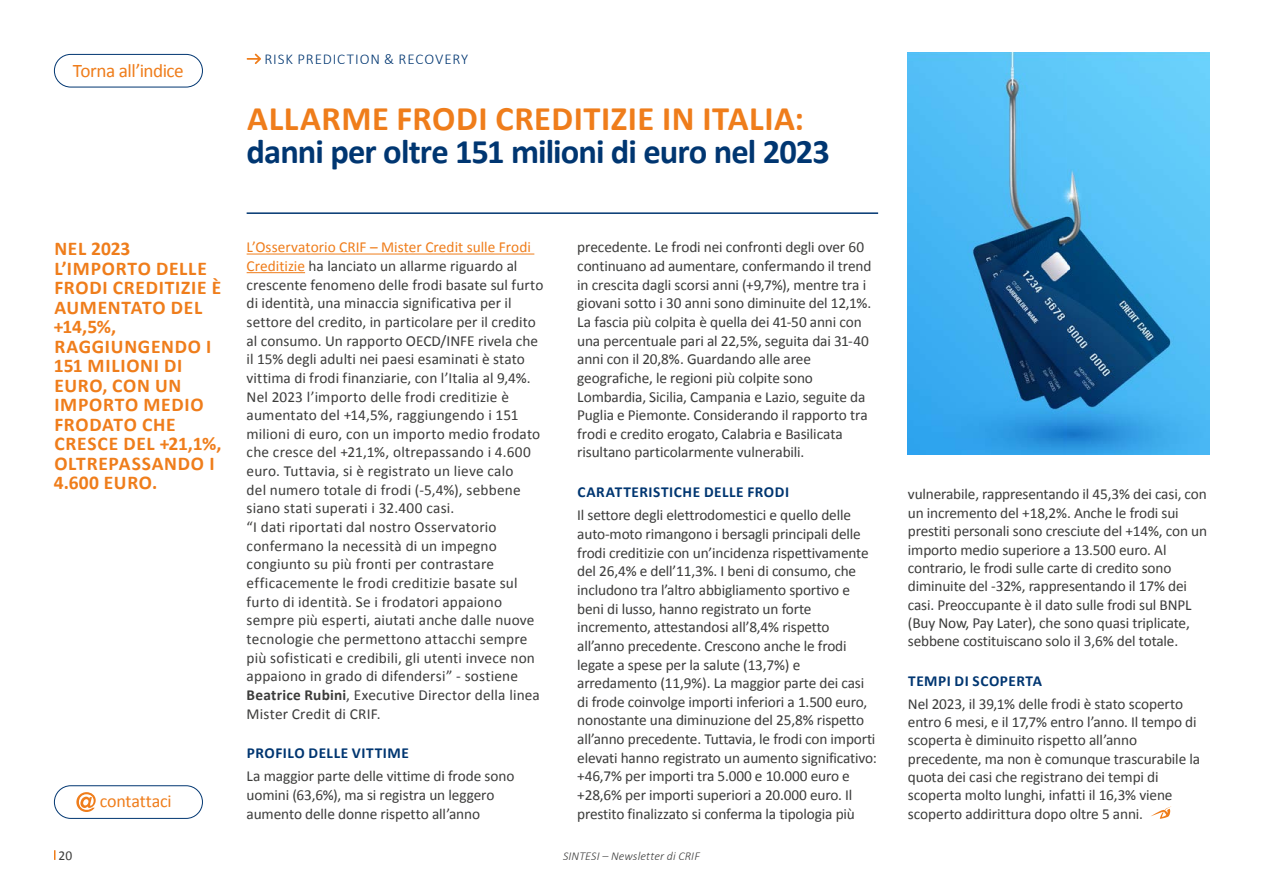
<style>
.page{position:relative;width:1263px;height:893px;background:#fff}
.page>*{position:absolute;margin:0;border:0;box-sizing:border-box;transform-origin:0 0}
.t1{font:700 34.5px "Calibri";letter-spacing:-.025em;color:#003671}
.t2{font:700 34.5px "Calibri";letter-spacing:.015em;color:#ef7d1b}
.t3{font:700 19.5px/19.5px "Calibri";letter-spacing:.035em;color:#ef7d1b}
.t4{font:19.2px "Calibri";letter-spacing:-.03em;color:#ef7d1b}
.t5{font:18px "Calibri";letter-spacing:-.015em;color:#ef7d1b}
.t6{font:15.3px/18.6px "Calibri";letter-spacing:-.01em;color:#3c3c3b}
.t7{font:15.3px/18.6px "Calibri";letter-spacing:.01em;color:#3c3c3b}
.t8{font:700 15.3px "Calibri";letter-spacing:.035em;color:#003671}
.t9{font:300 15px "Calibri";letter-spacing:.055em;color:#003671}
.t10{font:13.5px "Calibri";color:#3c3c3b}
.t11{font:italic 300 12px "Calibri";letter-spacing:.01em;color:#3c3c3b}
.s1{color:#ef7d1b}
.s2{font-weight:700}
</style>
<div class="page">
<div style="left:54px;top:54px;width:149px;height:33px;border:1px solid #003671;border-radius:16px"></div>
<svg style="left:54px;top:850px;width:2px;height:10px"></svg>
<div style="left:54px;top:785px;width:149px;height:34px;border:1px solid #003671;border-radius:16px"></div>
<svg style="left:76px;top:792px;width:20px;height:20px"></svg>
<svg style="left:1151px;top:806px;width:20px;height:13px"></svg>
<hr style="left:247px;top:254px;width:287px;height:1px;background:#ef7d1b">
<hr style="left:247px;top:272px;width:58px;height:1px;background:#ef7d1b">
<hr style="left:247px;top:212px;width:631px;height:2px;background:#003671">
<svg style="left:247px;top:54px;width:14px;height:10px"></svg>
<img style="left:908px;top:53px;width:301px;height:402px">
<p class="t4" style="left:73px;top:59px;width:112px">Torna all’indice</p>
<p class="t9" style="left:264px;top:50px;width:205px">RISK PREDICTION &amp; RECOVERY</p>
<h1 class="t2" style="left:247px;top:97px;width:558px">ALLARME FRODI CREDITIZIE IN ITALIA:</h1>
<h1 class="t1" style="left:247px;top:130px;width:585px">danni per oltre 151 milioni di euro nel 2023</h1>
<p class="t3" style="left:54px;top:238px;width:169px">NEL 2023<br>L’IMPORTO DELLE<br>FRODI CREDITIZIE È<br>AUMENTATO DEL +14,5%,<br>RAGGIUNGENDO I<br>151 MILIONI DI<br>EURO, CON UN<br>IMPORTO MEDIO<br>FRODATO CHE<br>CRESCE DEL +21,1%,<br>OLTREPASSANDO I<br>4.600 EURO.</p>
<p class="t6" style="left:577px;top:237px;width:296px">precedente. Le frodi nei confronti degli over 60 continuano ad aumentare, confermando il trend in crescita dagli scorsi anni (+9,7%), mentre tra i giovani sotto i 30 anni sono diminuite del 12,1%.<br>La fascia più colpita è quella dei 41-50 anni con una percentuale pari al 22,5%, seguita dai 31-40 anni con il 20,8%. Guardando alle aree geografiche, le regioni più colpite sono Lombardia, Sicilia, Campania e Lazio, seguite da Puglia e Piemonte. Considerando il rapporto tra frodi e credito erogato, Calabria e Basilicata risultano particolarmente vulnerabili.</p>
<p class="t8" style="left:578px;top:483px;width:213px">CARATTERISTICHE DELLE FRODI</p>
<p class="t6" style="left:577px;top:505px;width:301px">Il settore degli elettrodomestici e quello delle auto-moto rimangono i bersagli principali delle frodi creditizie con un’incidenza rispettivamente del 26,4% e dell’11,3%. I beni di consumo, che includono tra l’altro abbigliamento sportivo e beni di lusso, hanno registrato un forte incremento, attestandosi all’8,4% rispetto all’anno precedente. Crescono anche le frodi legate a spese per la salute (13,7%) e arredamento (11,9%). La maggior parte dei casi di frode coinvolge importi inferiori a 1.500 euro, nonostante una diminuzione del 25,8% rispetto all’anno precedente. Tuttavia, le frodi con importi elevati hanno registrato un aumento significativo: +46,7% per importi tra 5.000 e 10.000 euro e +28,6% per importi superiori a 20.000 euro. Il prestito finalizzato si conferma la tipologia più</p>
<p class="t7" style="left:247px;top:237px;width:298px"><span class="s1">L’Osservatorio CRIF – Mister Credit sulle Frodi Creditizie</span> ha lanciato un allarme riguardo al crescente fenomeno delle frodi basate sul furto di identità, una minaccia significativa per il settore del credito, in particolare per il credito al consumo. Un rapporto OECD/INFE rivela che il 15% degli adulti nei paesi esaminati è stato vittima di frodi finanziarie, con l’Italia al 9,4%.<br>Nel 2023 l’importo delle frodi creditizie è aumentato del +14,5%, raggiungendo i 151 milioni di euro, con un importo medio frodato che cresce del +21,1%, oltrepassando i 4.600 euro. Tuttavia, si è registrato un lieve calo<br>del numero totale di frodi (-5,4%), sebbene siano stati superati i 32.400 casi.<br>“I dati riportati dal nostro Osservatorio confermano la necessità di un impegno congiunto su più fronti per contrastare efficacemente le frodi creditizie basate sul furto di identità. Se i frodatori appaiono sempre più esperti, aiutati anche dalle nuove tecnologie che permettono attacchi sempre più sofisticati e credibili, gli utenti invece non appaiono in grado di difendersi” - sostiene <span class="s2">Beatrice Rubini</span>, Executive Director della linea Mister Credit di CRIF.</p>
<p class="t8" style="left:247px;top:744px;width:163px">PROFILO DELLE VITTIME</p>
<p class="t6" style="left:247px;top:766px;width:269px">La maggior parte delle vittime di frode sono uomini (63,6%), ma si registra un leggero aumento delle donne rispetto all’anno</p>
<p class="t5" style="left:100px;top:789px;width:73px">contattaci</p>
<p class="t10" style="left:59px;top:847px;width:15px">20</p>
<p class="t11" style="left:563px;top:848px;width:138px">SINTESI – Newsletter di CRIF</p>
<p class="t6" style="left:908px;top:484px;width:301px">vulnerabile, rappresentando il 45,3% dei casi, con un incremento del +18,2%. Anche le frodi sui prestiti personali sono cresciute del +14%, con un importo medio superiore a 13.500 euro. Al contrario, le frodi sulle carte di credito sono diminuite del -32%, rappresentando il 17% dei casi. Preoccupante è il dato sulle frodi sul BNPL (Buy Now, Pay Later), che sono quasi triplicate, sebbene costituiscano solo il 3,6% del totale.</p>
<p class="t8" style="left:908px;top:671px;width:135px">TEMPI DI SCOPERTA</p>
<p class="t6" style="left:908px;top:694px;width:294px">Nel 2023, il 39,1% delle frodi è stato scoperto entro 6 mesi, e il 17,7% entro l’anno. Il tempo di scoperta è diminuito rispetto all’anno precedente, ma non è comunque trascurabile la quota dei casi che registrano dei tempi di scoperta molto lunghi, infatti il 16,3% viene scoperto addirittura dopo oltre 5 anni.</p>
</div>
